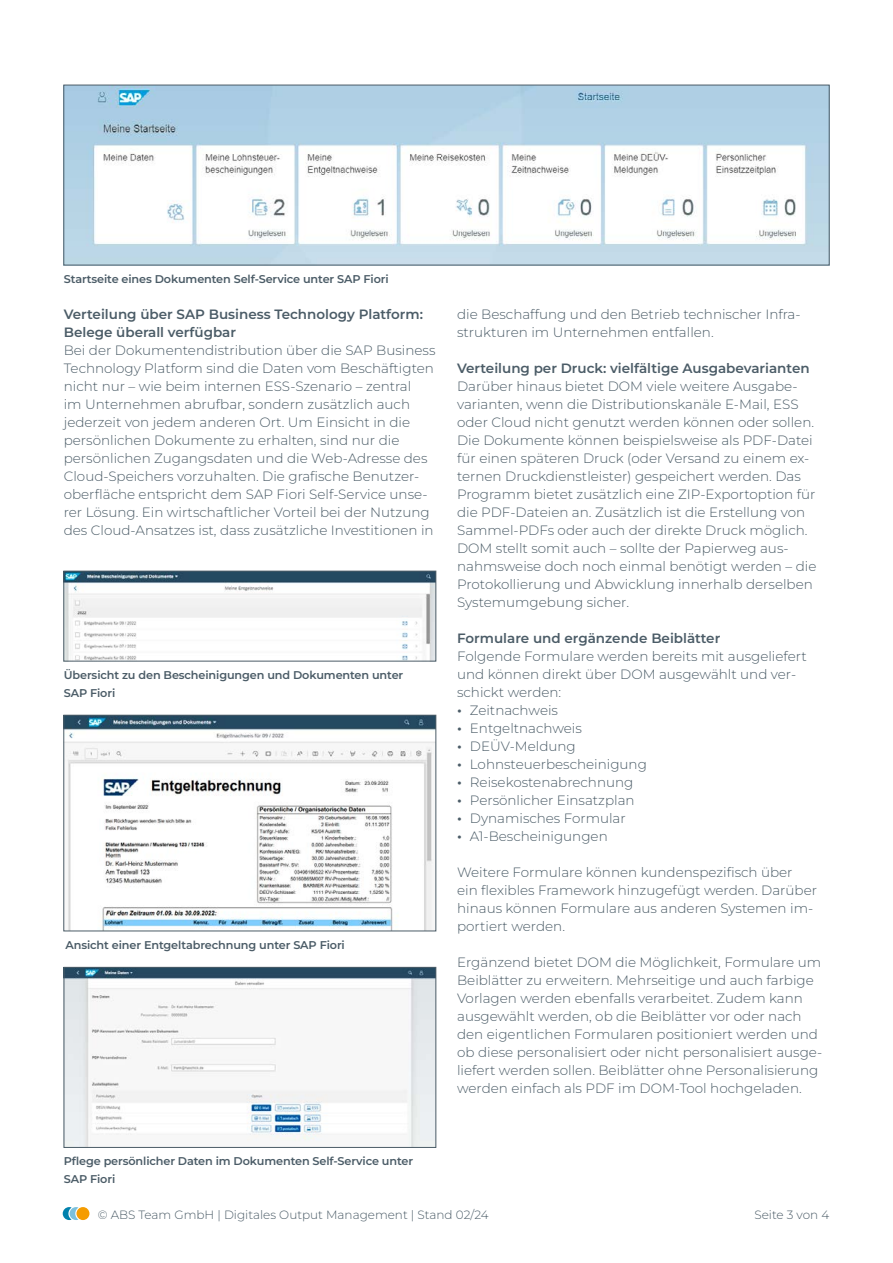
<style>
.page{position:relative;width:893px;height:1263px;background:#fff}
.page>*{position:absolute;margin:0;border:0;box-sizing:border-box;transform-origin:0 0}
.Fließtext{font:300 13.5px/18px "Montserrat";color:#4b5c67}
.HL_Fließtext{font:600 13.5px/18px "Montserrat";color:#4b5c67}
.t1{font:300 12px "Montserrat";color:#4b5c67}
.Bildunterschrift{font:600 11.25px/18px "Montserrat";letter-spacing:-.01em;color:#4b5c67}
.s1{font-weight:600;font-size:14.25px}
</style>
<div class="page">
<div style="left:76px;top:1207px;width:13px;height:13px;background:#f59c00;border-radius:50%"></div>
<svg style="left:63px;top:1207px;width:15px;height:13px"></svg>
<img style="left:66px;top:87px;width:761px;height:176px">
<div style="left:64px;top:85px;width:765px;height:180px;border:1px solid #4b5c67"></div>
<img style="left:66px;top:573px;width:368px;height:86px">
<div style="left:64px;top:571px;width:372px;height:90px;border:1px solid #4b5c67"></div>
<img style="left:66px;top:717px;width:368px;height:212px">
<div style="left:64px;top:715px;width:372px;height:216px;border:1px solid #4b5c67"></div>
<img style="left:66px;top:969px;width:368px;height:176px">
<div style="left:64px;top:967px;width:372px;height:180px;border:1px solid #4b5c67"></div>
<p class="Bildunterschrift" style="left:64px;top:270px;width:326px">Startseite eines Dokumenten Self-Service unter SAP Fiori</p>
<p class="HL_Fließtext" style="left:64px;top:305px;width:361px">Verteilung über SAP Business Technology Platform:<br>Belege überall verfügbar</p>
<p class="Fließtext" style="left:64px;top:341px;width:373px">Bei der Dokumentendistribution über die SAP Business Technology Platform sind die Daten vom Beschäftigten nicht nur – wie beim internen ESS-Szenario – zentral<br>im Unternehmen abrufbar, sondern zusätzlich auch jederzeit von jedem anderen Ort. Um Einsicht in die persönlichen Dokumente zu erhalten, sind nur die persönlichen Zugangsdaten und die Web-Adresse des Cloud-Speichers vorzuhalten. Die grafische Benutzer&shy;oberfläche entspricht dem SAP Fiori Self-Service unse&shy;rer Lösung. Ein wirtschaftlicher Vorteil bei der Nutzung des Cloud-Ansatzes ist, dass zusätzliche Investitionen in</p>
<p class="Bildunterschrift" style="left:64px;top:666px;width:341px">Übersicht zu den Bescheinigungen und Dokumenten unter<br>SAP Fiori</p>
<p class="Bildunterschrift" style="left:66px;top:936px;width:281px">Ansicht einer Entgeltabrechnung unter SAP Fiori</p>
<p class="Fließtext" style="left:457px;top:305px;width:345px">die Beschaffung und den Betrieb technischer Infra&shy;strukturen im Unternehmen entfallen.</p>
<p class="HL_Fließtext" style="left:457px;top:359px;width:354px">Verteilung per Druck: vielfältige Ausgabevarianten</p>
<p class="Fließtext" style="left:457px;top:377px;width:361px">Darüber hinaus bietet DOM viele weitere Ausgabe&shy;varianten, wenn die Distributionskanäle E-Mail, ESS oder Cloud nicht genutzt werden können oder sollen.<br>Die Dokumente können beispielsweise als PDF-Datei für einen späteren Druck (oder Versand zu einem ex&shy;ternen Druckdienstleister) gespeichert werden. Das Programm bietet zusätzlich eine ZIP-Exportoption für die PDF-Dateien an. Zusätzlich ist die Erstellung von Sammel-PDFs oder auch der direkte Druck möglich.<br>DOM stellt somit auch – sollte der Papierweg aus&shy;nahmsweise doch noch einmal benötigt werden – die Protokollierung und Abwicklung innerhalb derselben Systemumgebung sicher.</p>
<p class="HL_Fließtext" style="left:457px;top:629px;width:265px">Formulare und ergänzende Beiblätter</p>
<p class="Fließtext" style="left:457px;top:647px;width:351px">Folgende Formulare werden bereits mit ausgeliefert und können direkt über DOM ausgewählt und ver&shy;schickt werden:</p>
<p class="Fließtext" style="left:457px;top:701px;width:102px"><span class="s1">•</span> Zeitnachweis</p>
<p class="Fließtext" style="left:457px;top:719px;width:126px"><span class="s1">•</span> Entgeltnachweis</p>
<p class="Fließtext" style="left:457px;top:737px;width:120px"><span class="s1">•</span> DEÜV-Meldung</p>
<p class="Fließtext" style="left:457px;top:755px;width:191px"><span class="s1">•</span> Lohnsteuerbescheinigung</p>
<p class="Fließtext" style="left:457px;top:773px;width:178px"><span class="s1">•</span> Reisekostenabrechnung</p>
<p class="Fließtext" style="left:457px;top:791px;width:179px"><span class="s1">•</span> Persönlicher Einsatzplan</p>
<p class="Fließtext" style="left:457px;top:809px;width:170px"><span class="s1">•</span> Dynamisches Formular</p>
<p class="Fließtext" style="left:457px;top:827px;width:152px"><span class="s1">•</span> A1-Bescheinigungen</p>
<p class="Fließtext" style="left:457px;top:863px;width:361px">Weitere Formulare können kundenspezifisch über<br>ein flexibles Framework hinzugefügt werden. Darüber hinaus können Formulare aus anderen Systemen im&shy;portiert werden.</p>
<p class="Fließtext" style="left:457px;top:953px;width:367px">Ergänzend bietet DOM die Möglichkeit, Formulare um Beiblätter zu erweitern. Mehrseitige und auch farbige Vorlagen werden ebenfalls verarbeitet. Zudem kann ausgewählt werden, ob die Beiblätter vor oder nach den eigentlichen Formularen positioniert werden und ob diese personalisiert oder nicht personalisiert ausge&shy;liefert werden sollen. Beiblätter ohne Personalisierung werden einfach als PDF im DOM-Tool hochgeladen.</p>
<p class="Bildunterschrift" style="left:64px;top:1152px;width:351px">Pflege persönlicher Daten im Dokumenten Self-Service unter<br>SAP Fiori</p>
<p class="t1" style="left:98px;top:1207px;width:392px">© ABS Team GmbH | Digitales Output Management | Stand 02/24</p>
<p class="t1" style="left:754px;top:1207px;width:76px">Seite 3 von 4</p>
</div>
